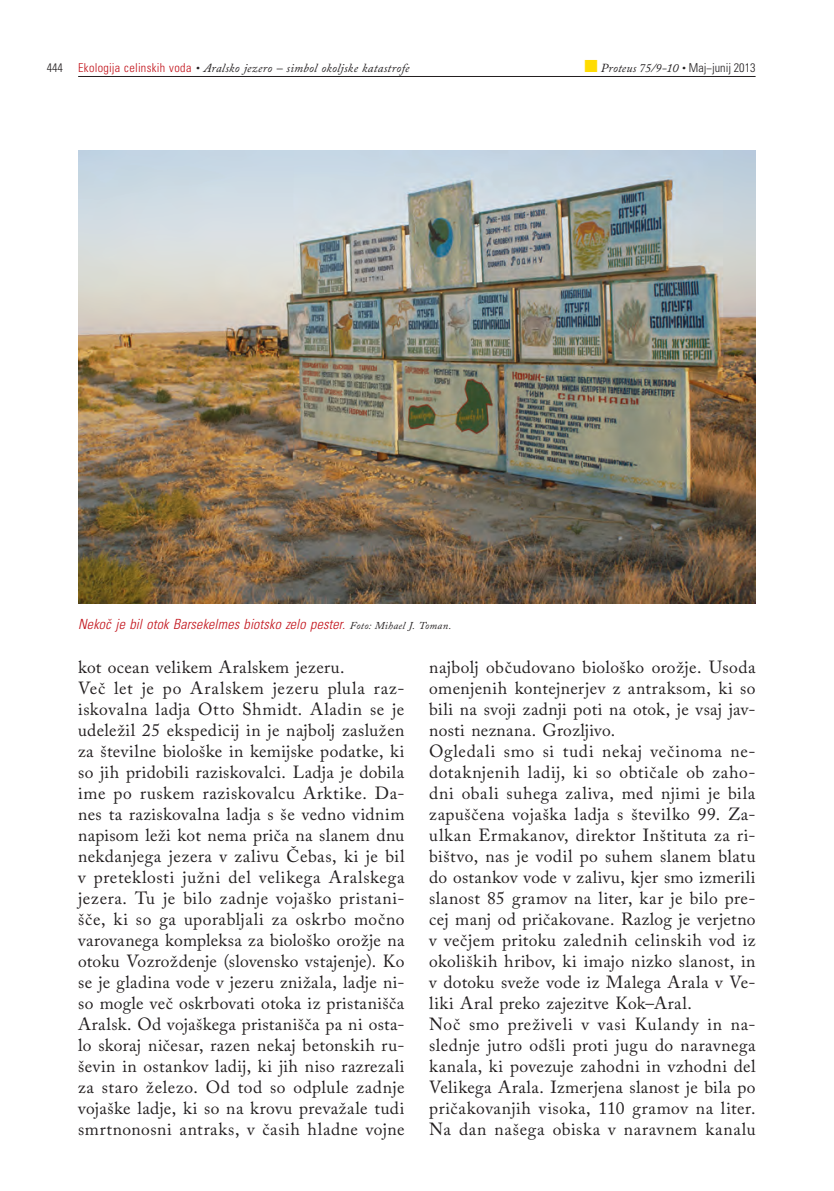
<style>
.page{position:relative;width:834px;height:1191px;background:#fff}
.page>*{position:absolute;margin:0;border:0;box-sizing:border-box;transform-origin:0 0}
.t1{font:17.5px/21px "Adobe Caslon Pro";letter-spacing:.025em;color:#231f20}
.t2{font:italic 300 condensed 14px "Univers";letter-spacing:.01em;color:#c2121a}
.t3{font:italic 12.25px "Adobe Caslon Pro";letter-spacing:.02em;color:#231f20}
.s1{font-family:"Univers";font-weight:300;font-style:normal;font-stretch:condensed}
.s2{font-family:"Univers";font-weight:300;font-style:normal;font-stretch:condensed;color:#c2121a}
.s3{color:#ffdc01}
.s4{font-family:"Adobe Caslon Pro";font-weight:400;font-stretch:normal;font-size:10.5px;color:#231f20}
</style>
<div class="page">
<hr style="left:78px;top:76px;width:677px;height:1px;background:#231f20">
<img style="left:78px;top:150px;width:677px;height:453px">
<p class="t3" style="left:47px;top:60px;width:364px"><span class="s1">444</span> <span class="s2">Ekologija celinskih voda</span> • Aralsko jezero – simbol okoljske katastrofe</p>
<p class="t3" style="left:584px;top:60px;width:173px"><span class="s3">■</span> Proteus 75/9-10 • <span class="s1">Maj−junij 2013</span></p>
<p class="t2" style="left:78px;top:616px;width:375px">NekoË je bil otok Barsekelmes biotsko zelo pester. <span class="s4">Foto: Mihael J. Toman.</span></p>
<p class="t1" style="left:78px;top:656px;width:328px">kot ocean velikem Aralskem jezeru.<br>Več let je po Aralskem jezeru plula raz&shy;iskovalna ladja Otto Shmidt. Aladin se je udeležil 25 ekspedicij in je najbolj zaslužen za številne biološke in kemijske podatke, ki so jih pridobili raziskovalci. Ladja je dobila ime po ruskem raziskovalcu Arktike. Da&shy;nes ta raziskovalna ladja s še vedno vidnim napisom leži kot nema priča na slanem dnu nekdanjega jezera v zalivu Čebas, ki je bil v preteklosti južni del velikega Aralskega jezera. Tu je bilo zadnje vojaško pristani&shy;šče, ki so ga uporabljali za oskrbo močno varovanega kompleksa za biološko orožje na otoku Vozroždenje (slovensko vstajenje). Ko se je gladina vode v jezeru znižala, ladje ni&shy;so mogle več oskrbovati otoka iz pristanišča Aralsk. Od vojaškega pristanišča pa ni osta&shy;lo skoraj ničesar, razen nekaj betonskih ru&shy;ševin in ostankov ladij, ki jih niso razrezali za staro železo. Od tod so odplule zadnje vojaške ladje, ki so na krovu prevažale tudi smrtnonosni antraks, v časih hladne vojne</p>
<p class="t1" style="left:429px;top:656px;width:328px">najbolj občudovano biološko orožje. Usoda omenjenih kontejnerjev z antraksom, ki so bili na svoji zadnji poti na otok, je vsaj jav&shy;nosti neznana. Grozljivo.<br>Ogledali smo si tudi nekaj večinoma ne&shy;dotaknjenih ladij, ki so obtičale ob zaho&shy;dni obali suhega zaliva, med njimi je bila zapuščena vojaška ladja s številko 99. Za&shy;ulkan Ermakanov, direktor Inštituta za ri&shy;bištvo, nas je vodil po suhem slanem blatu do ostankov vode v zalivu, kjer smo izmerili slanost 85 gramov na liter, kar je bilo pre&shy;cej manj od pričakovane. Razlog je verjetno v večjem pritoku zalednih celinskih vod iz okoliških hribov, ki imajo nizko slanost, in v dotoku sveže vode iz Malega Arala v Ve&shy;liki Aral preko zajezitve Kok–Aral.<br>Noč smo preživeli v vasi Kulandy in na&shy;slednje jutro odšli proti jugu do naravnega kanala, ki povezuje zahodni in vzhodni del Velikega Arala. Izmerjena slanost je bila po pričakovanjih visoka, 110 gramov na liter.<br>Na dan našega obiska v naravnem kanalu</p>
</div>
